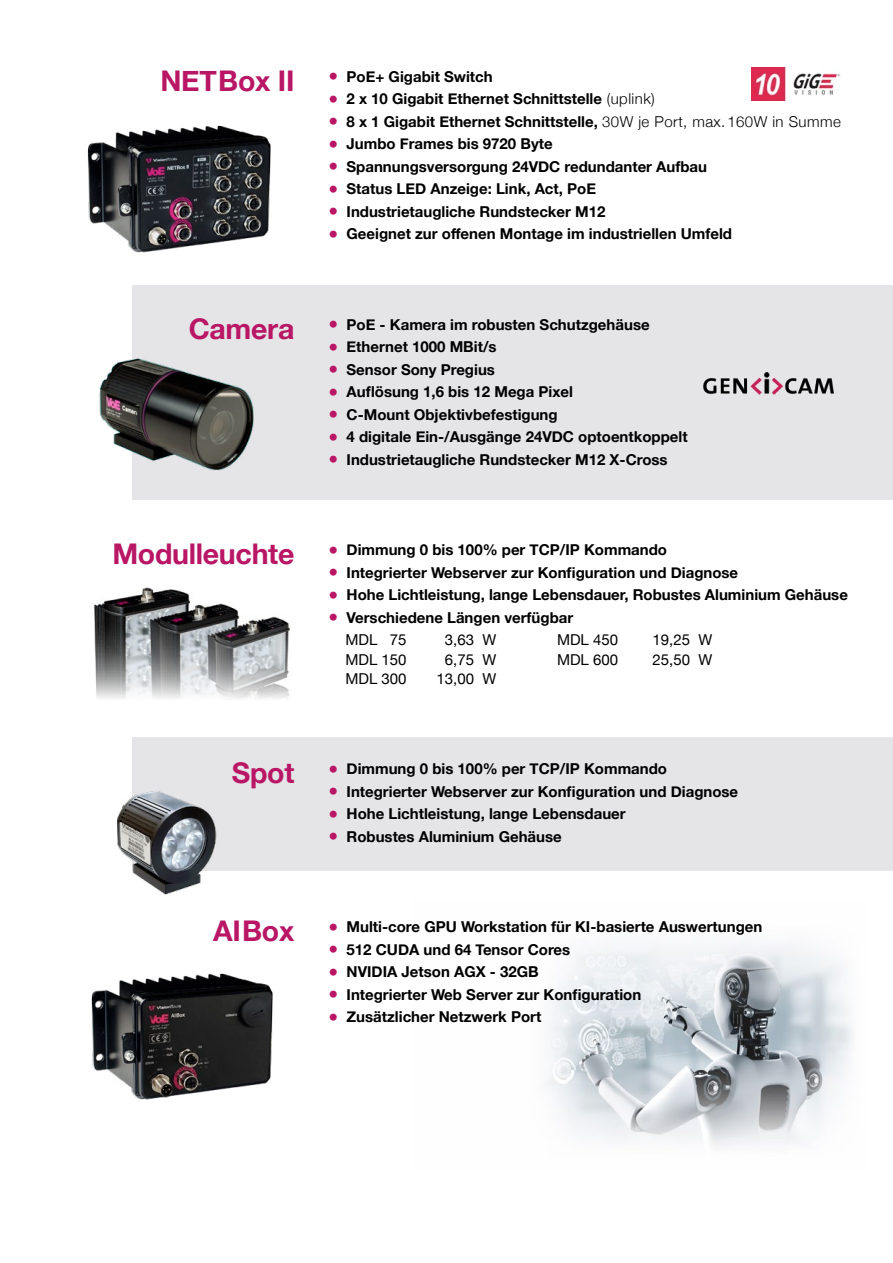
<style>
.page{position:relative;width:893px;height:1263px;background:#fff}
.page>*{position:absolute;margin:0;border:0;box-sizing:border-box;transform-origin:0 0}
.t1{font:700 28.5px "Helvetica Neue";letter-spacing:-.01em;color:#b91665}
.t2{font:700 15px/22.5px "Helvetica Neue";color:#000}
.t3{font:15px "Helvetica Neue";color:#000}
.s1{font-weight:300;font-size:19.5px;color:#b91665}
.s2{font-weight:300}
.s3{font-weight:400}
</style>
<div class="page">
<img style="left:547px;top:943px;width:306px;height:204px">
<div style="left:133px;top:285px;width:760px;height:215px;background:#e5e5e8"></div>
<img style="left:87px;top:125px;width:184px;height:128px">
<img style="left:91px;top:973px;width:182px;height:127px">
<img style="left:99px;top:354px;width:155px;height:119px">
<img style="left:703px;top:373px;width:130px;height:22px">
<img style="left:93px;top:587px;width:197px;height:167px">
<div style="left:133px;top:737px;width:760px;height:134px;background:#e5e5e8"></div>
<img style="left:118px;top:786px;width:99px;height:109px">
<img style="left:751px;top:67px;width:89px;height:34px">
<p class="t1" style="left:160px;top:58px;width:135px">NETBox II</p>
<p class="t2" style="left:328px;top:65px;width:166px"><span class="s1">•</span> PoE+ Gigabit Switch</p>
<p class="t2" style="left:328px;top:88px;width:328px"><span class="s1">•</span> 2 x 10 Gigabit Ethernet Schnittstelle <span class="s2">(uplink)</span></p>
<p class="t2" style="left:328px;top:110px;width:514px"><span class="s1">•</span> 8 x 1 Gigabit Ethernet Schnittstelle, <span class="s2">30W je Port, max.160W in Summe</span></p>
<p class="t2" style="left:328px;top:133px;width:226px"><span class="s1">•</span> Jumbo Frames bis 9720 Byte</p>
<p class="t2" style="left:328px;top:155px;width:380px"><span class="s1">•</span> Spannungsversorgung 24VDC redundanter Aufbau</p>
<p class="t2" style="left:328px;top:178px;width:269px"><span class="s1">•</span> Status LED Anzeige: Link, Act, PoE</p>
<p class="t2" style="left:328px;top:200px;width:278px"><span class="s1">•</span> Industrietaugliche Rundstecker M12</p>
<p class="t2" style="left:328px;top:223px;width:405px"><span class="s1">•</span> Geeignet zur offenen Montage im industriellen Umfeld</p>
<p class="t1" style="left:189px;top:306px;width:107px">Camera</p>
<p class="t2" style="left:328px;top:313px;width:323px"><span class="s1">•</span> PoE - Kamera im robusten Schutzgehäuse</p>
<p class="t2" style="left:328px;top:336px;width:170px"><span class="s1">•</span> Ethernet 1000 MBit/s</p>
<p class="t2" style="left:328px;top:358px;width:168px"><span class="s1">•</span> Sensor Sony Pregius</p>
<p class="t2" style="left:328px;top:381px;width:246px"><span class="s1">•</span> Auflösung 1,6 bis 12 Mega Pixel</p>
<p class="t2" style="left:328px;top:403px;width:231px"><span class="s1">•</span> C-Mount Objektivbefestigung</p>
<p class="t2" style="left:328px;top:426px;width:361px"><span class="s1">•</span> 4 digitale Ein-/Ausgänge 24VDC optoentkoppelt</p>
<p class="t2" style="left:328px;top:448px;width:341px"><span class="s1">•</span> Industrietaugliche Rundstecker M12 X-Cross</p>
<p class="t1" style="left:112px;top:532px;width:184px">Modulleuchte</p>
<p class="t2" style="left:328px;top:539px;width:340px"><span class="s1">•</span> Dimmung 0 bis 100% per TCP/IP Kommando</p>
<p class="t2" style="left:328px;top:562px;width:411px"><span class="s1">•</span> Integrierter Webserver zur Konfiguration und Diagnose</p>
<p class="t2" style="left:328px;top:584px;width:521px"><span class="s1">•</span> Hohe Lichtleistung, lange Lebensdauer, Robustes Aluminium Gehäuse</p>
<p class="t2" style="left:345px;top:607px;width:229px;text-indent:-17px"><span class="s1">•</span> Verschiedene Längen verfügbar<br><span class="s3">MDL 75</span></p>
<p class="t3" style="left:445px;top:629px;width:53px">3,63 W</p>
<p class="t3" style="left:557px;top:629px;width:63px">MDL 450</p>
<p class="t3" style="left:652px;top:629px;width:61px">19,25 W</p>
<p class="t3" style="left:345px;top:649px;width:63px">MDL 150</p>
<p class="t3" style="left:445px;top:649px;width:53px">6,75 W</p>
<p class="t3" style="left:557px;top:649px;width:63px">MDL 600</p>
<p class="t3" style="left:652px;top:649px;width:61px">25,50 W</p>
<p class="t3" style="left:345px;top:668px;width:63px">MDL 300</p>
<p class="t3" style="left:436px;top:668px;width:61px">13,00 W</p>
<p class="t1" style="left:232px;top:751px;width:64px">Spot</p>
<p class="t2" style="left:328px;top:758px;width:340px"><span class="s1">•</span> Dimmung 0 bis 100% per TCP/IP Kommando</p>
<p class="t2" style="left:328px;top:781px;width:411px"><span class="s1">•</span> Integrierter Webserver zur Konfiguration und Diagnose</p>
<p class="t2" style="left:328px;top:803px;width:299px"><span class="s1">•</span> Hohe Lichtleistung, lange Lebensdauer</p>
<p class="t2" style="left:328px;top:826px;width:235px"><span class="s1">•</span> Robustes Aluminium Gehäuse</p>
<p class="t1" style="left:213px;top:909px;width:83px">AIBox</p>
<p class="t2" style="left:328px;top:916px;width:435px"><span class="s1">•</span> Multi-core GPU Workstation für KI-basierte Auswertungen</p>
<p class="t2" style="left:328px;top:939px;width:243px"><span class="s1">•</span> 512 CUDA und 64 Tensor Cores</p>
<p class="t2" style="left:328px;top:961px;width:212px"><span class="s1">•</span> NVIDIA Jetson AGX - 32GB</p>
<p class="t2" style="left:328px;top:984px;width:314px"><span class="s1">•</span> Integrierter Web Server zur Konfiguration</p>
<p class="t2" style="left:328px;top:1006px;width:214px"><span class="s1">•</span> Zusätzlicher Netzwerk Port</p>
</div>
